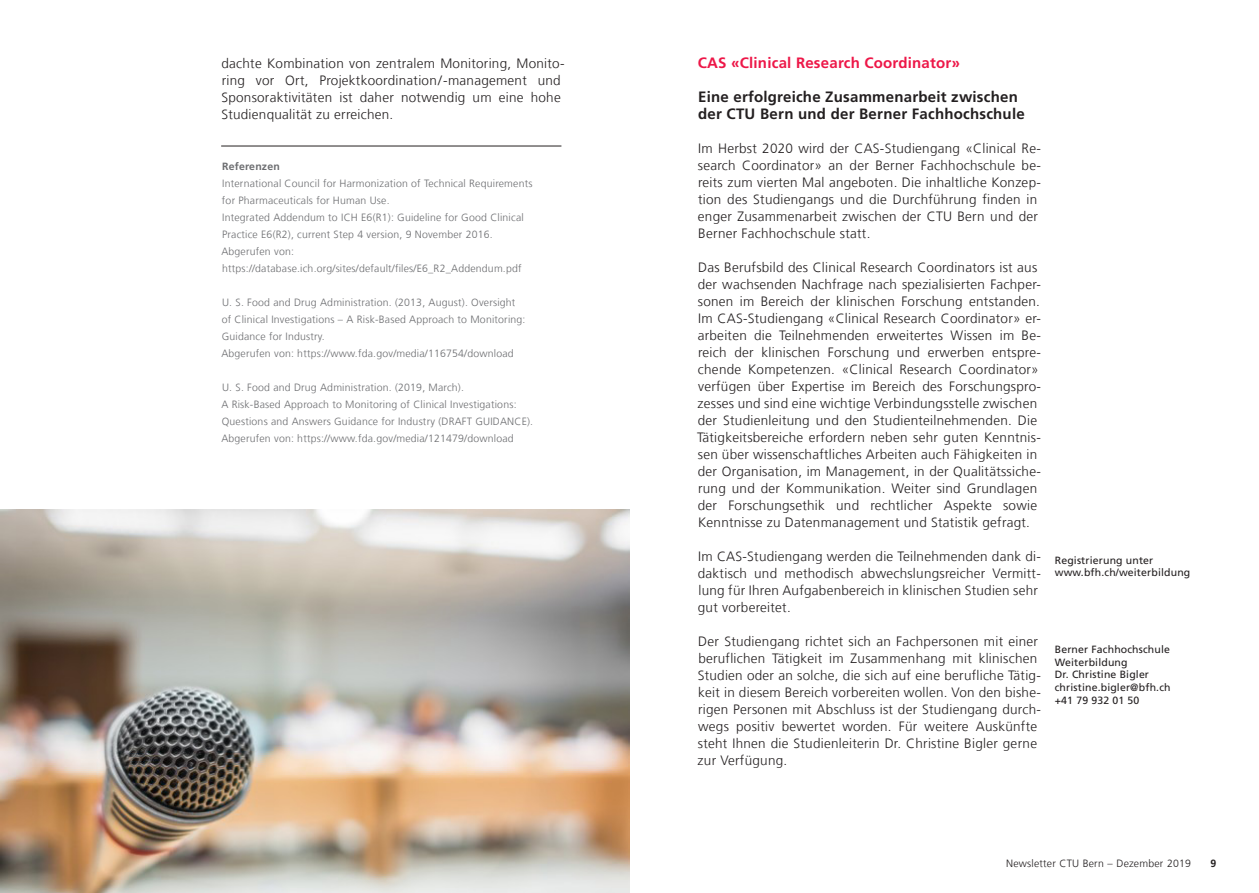
<style>
.page{position:relative;width:1259px;height:893px;background:#fff}
.page>*{position:absolute;margin:0;border:0;box-sizing:border-box;transform-origin:0 0}
._2__Untertitel{font:700 15px/17px "Frutiger LT Com";letter-spacing:.015em;color:#231f20}
._2__Untertitel-2{font:700 15px "Frutiger LT Com";letter-spacing:.015em;color:#ed1748}
._5__Grundtext_9pt{font:300 13.5px/17px "Frutiger LT Com";letter-spacing:.02em;color:#231f20}
._5__Grundtext_9pt-2{font:300 10.5px/17px "Frutiger LT Com";letter-spacing:.02em;color:#6c6d70}
._6__Legende_Fussn_Ma{font:10.5px "Frutiger LT Com";letter-spacing:.015em;color:#231f20}
.t1{font:300 10.5px "Frutiger LT Com";letter-spacing:.02em;color:#231f20}
._5__Grundtext_9pt-3{font:700 10.5px "Frutiger LT Com";letter-spacing:.02em;color:#6c6d70}
.t2{font:700 10.5px "Frutiger LT Com";color:#231f20}
</style>
<div class="page">
<hr style="left:221px;top:146px;width:340px;height:1px;background:#231f20">
<img style="left:0;top:510px;width:629px;height:383px">
<p class="_5__Grundtext_9pt" style="left:221px;top:55px;width:345px">dachte Kombination von zentralem Monitoring, Monito&shy;ring vor Ort, Projektkoordination/-management und Sponsoraktivitäten ist daher notwendig um eine hohe Studienqualität zu erreichen.</p>
<p class="_5__Grundtext_9pt-3" style="left:222px;top:160px;width:59px">Referenzen</p>
<p class="_5__Grundtext_9pt-2" style="left:222px;top:175px;width:312px">International Council for Harmonization of Technical Requirements for Pharmaceuticals for Human Use.<br>Integrated Addendum to ICH E6(R1): Guideline for Good Clinical Practice E6(R2), current Step 4 version, 9 November 2016.</p>
<p class="_5__Grundtext_9pt-2" style="left:221px;top:243px;width:74px">Abgerufen von:</p>
<p class="_5__Grundtext_9pt-2" style="left:222px;top:260px;width:301px">https://database.ich.org/sites/default/files/E6_R2_Addendum.pdf</p>
<p class="_5__Grundtext_9pt-2" style="left:222px;top:294px;width:305px">U. S. Food and Drug Administration. (2013, August). Oversight of Clinical Investigations – A Risk-Based Approach to Monitoring:<br>Guidance for Industry.</p>
<p class="_5__Grundtext_9pt-2" style="left:221px;top:345px;width:294px">Abgerufen von: https://www.fda.gov/media/116754/download</p>
<p class="_5__Grundtext_9pt-2" style="left:221px;top:379px;width:313px">U. S. Food and Drug Administration. (2019, March).<br>A Risk-Based Approach to Monitoring of Clinical Investigations:<br>Questions and Answers Guidance for Industry (DRAFT GUIDANCE).</p>
<p class="_5__Grundtext_9pt-2" style="left:221px;top:430px;width:294px">Abgerufen von: https://www.fda.gov/media/121479/download</p>
<p class="_2__Untertitel-2" style="left:698px;top:54px;width:264px">CAS «Clinical Research Coordinator»</p>
<p class="_2__Untertitel" style="left:698px;top:88px;width:328px">Eine erfolgreiche Zusammenarbeit zwischen der CTU Bern und der Berner Fachhochschule</p>
<p class="_5__Grundtext_9pt" style="left:698px;top:140px;width:344px">Im Herbst 2020 wird der CAS-Studiengang «Clinical Re&shy;search Coordinator» an der Berner Fachhochschule be&shy;reits zum vierten Mal angeboten. Die inhaltliche Konzep&shy;tion des Studiengangs und die Durchführung finden in enger Zusammenarbeit zwischen der CTU Bern und der Berner Fachhochschule statt.</p>
<p class="_5__Grundtext_9pt" style="left:697px;top:259px;width:345px">Das Berufsbild des Clinical Research Coordinators ist aus der wachsenden Nachfrage nach spezialisierten Fachper&shy;sonen im Bereich der klinischen Forschung entstanden.<br>Im CAS-Studiengang «Clinical Research Coordinator» er&shy;arbeiten die Teilnehmenden erweitertes Wissen im Be&shy;reich der klinischen Forschung und erwerben entspre&shy;chende Kompetenzen. «Clinical Research Coordinator» verfügen über Expertise im Bereich des Forschungspro&shy;zesses und sind eine wichtige Verbindungsstelle zwischen der Studienleitung und den Studienteilnehmenden. Die Tätigkeitsbereiche erfordern neben sehr guten Kenntnis&shy;sen über wissenschaftliches Arbeiten auch Fähigkeiten in der Organisation, im Management, in der Qualitätssiche&shy;rung und der Kommunikation. Weiter sind Grundlagen der Forschungsethik und rechtlicher Aspekte sowie Kenntnisse zu Datenmanagement und Statistik gefragt.</p>
<p class="_5__Grundtext_9pt" style="left:698px;top:548px;width:344px">Im CAS-Studiengang werden die Teilnehmenden dank di&shy;daktisch und methodisch abwechslungsreicher Vermitt&shy;lung für Ihren Aufgabenbereich in klinischen Studien sehr gut vorbereitet.</p>
<p class="_5__Grundtext_9pt" style="left:697px;top:633px;width:345px">Der Studiengang richtet sich an Fachpersonen mit einer beruflichen Tätigkeit im Zusammenhang mit klinischen Studien oder an solche, die sich auf eine berufliche Tätig&shy;keit in diesem Bereich vorbereiten wollen. Von den bishe&shy;rigen Personen mit Abschluss ist der Studiengang durch&shy;wegs positiv bewertet worden. Für weitere Auskünfte steht Ihnen die Studienleiterin Dr. Christine Bigler gerne zur Verfügung.</p>
<p class="_6__Legende_Fussn_Ma" style="left:1054px;top:554px;width:100px">Registrierung unter</p>
<p class="_6__Legende_Fussn_Ma" style="left:1054px;top:567px;width:137px">www.bfh.ch/weiterbildung</p>
<p class="_6__Legende_Fussn_Ma" style="left:1054px;top:643px;width:117px">Berner Fachhochschule</p>
<p class="_6__Legende_Fussn_Ma" style="left:1054px;top:656px;width:74px">Weiterbildung</p>
<p class="_6__Legende_Fussn_Ma" style="left:1054px;top:669px;width:96px">Dr. Christine Bigler</p>
<p class="_6__Legende_Fussn_Ma" style="left:1054px;top:681px;width:117px">christine.bigler@bfh.ch</p>
<p class="_6__Legende_Fussn_Ma" style="left:1054px;top:694px;width:86px">+41 79 932 01 50</p>
<p class="t1" style="left:1006px;top:858px;width:186px">Newsletter CTU Bern – Dezember 2019</p>
<p class="t2" style="left:1210px;top:858px;width:7px">9</p>
</div>
